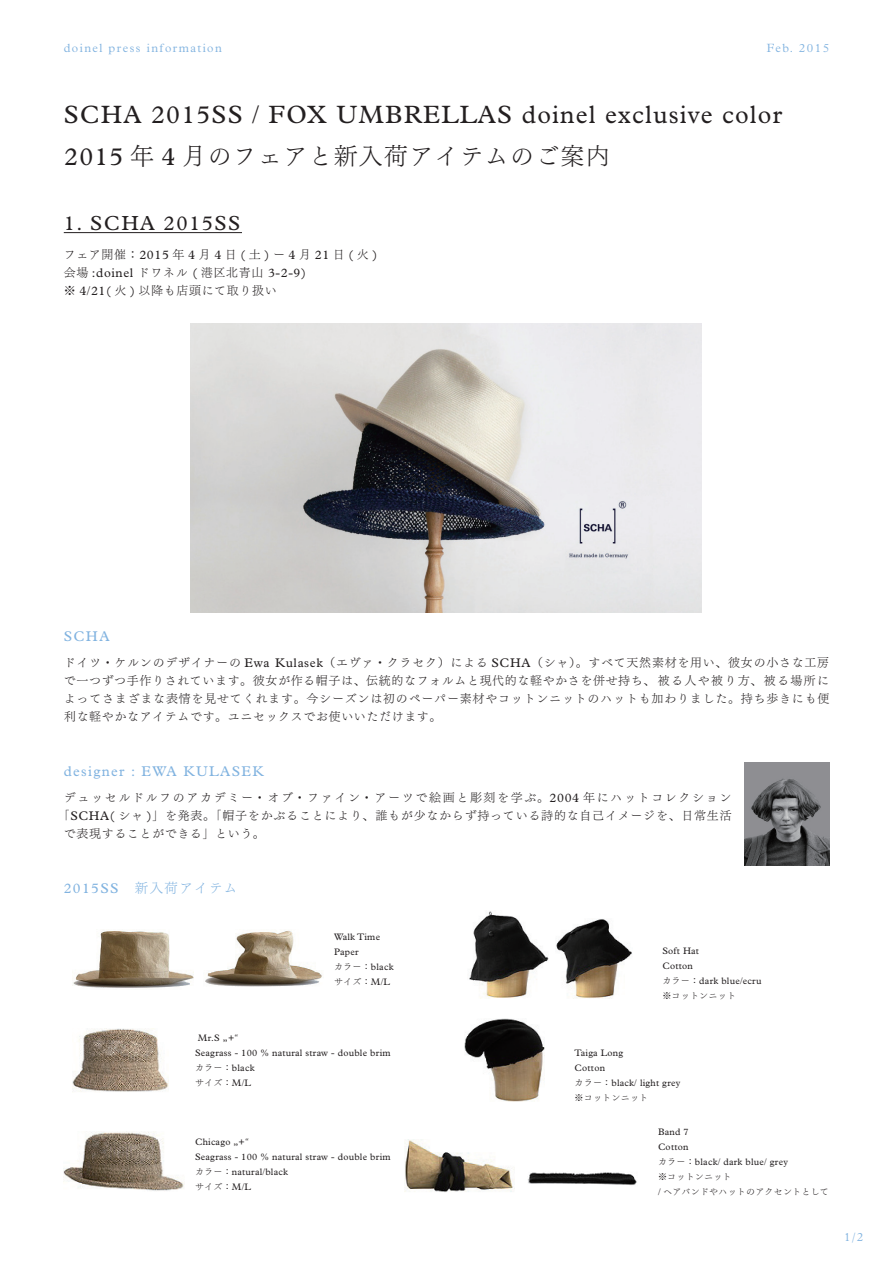
<style>
.page{position:relative;width:893px;height:1263px;background:#fff}
.page>*{position:absolute;margin:0;border:0;box-sizing:border-box;transform-origin:0 0}
.t1{font:25.2px "Plantin Std";letter-spacing:.05em;color:#231f20}
.t2{font:24px "Tsuku Min Pr 5 L";letter-spacing:.05em;color:#231f20}
.t3{font:20.4px "Plantin Std";letter-spacing:.07em;color:#231f20}
.t4{font:14.1px "Plantin Std";letter-spacing:.095em;color:#81b3e0}
.t5{font:13.5px "Tsuku Min Pr 5 L";letter-spacing:.1em;color:#81b3e0}
.t6{font:12.6px "Plantin Std";letter-spacing:.05em;color:#231f20}
.t7{font:12px/18px "Tsuku Min Pr 5 L";letter-spacing:.065em;color:#231f20}
.t8{font:12px "Tsuku Min Pr 5 L";letter-spacing:.135em;color:#231f20}
.t9{font:300 12px "Plantin Std";letter-spacing:.12em;color:#81b3e0}
.t10{font:9.45px/15px "Plantin Std";letter-spacing:.025em;color:#231f20}
.t11{font:9px/15px "Tsuku Min Pr 5 L";letter-spacing:.025em;color:#231f20}
.s1{font-family:"Plantin Std";font-size:25.2px}
.s2{font-family:"Plantin Std";font-size:12.6px}
.s3{font-family:"Tsuku Min Pr 5 L";font-size:12px}
.s4{font-family:"Tsuku Min Pr 5 L";font-size:9px}
.s5{font-family:"Plantin Std";font-size:9.45px}
</style>
<div class="page">
<img style="left:191px;top:323px;width:510px;height:289px">
<hr style="left:64px;top:232px;width:178px;height:1px;background:#231f20">
<img style="left:73px;top:931px;width:121px;height:57px">
<img style="left:205px;top:930px;width:117px;height:57px">
<img style="left:64px;top:1131px;width:120px;height:60px">
<img style="left:73px;top:1028px;width:95px;height:64px">
<img style="left:465px;top:1019px;width:80px;height:83px">
<img style="left:469px;top:911px;width:80px;height:87px">
<img style="left:556px;top:919px;width:76px;height:79px">
<img style="left:405px;top:1140px;width:109px;height:52px">
<img style="left:528px;top:1172px;width:109px;height:13px">
<img style="left:744px;top:762px;width:85px;height:103px">
<p class="t9" style="left:64px;top:42px;width:40px">doinel</p>
<p class="t9" style="left:147px;top:42px;width:77px">information</p>
<p class="t9" style="left:109px;top:42px;width:34px">press</p>
<p class="t9" style="left:767px;top:42px;width:28px">Feb.</p>
<p class="t9" style="left:799px;top:42px;width:32px">2015</p>
<h1 class="t1" style="left:64px;top:100px;width:720px">SCHA 2015SS / FOX UMBRELLAS doinel exclusive color</h1>
<h2 class="t2" style="left:64px;top:135px;width:547px"><span class="s1">2015</span> 年 <span class="s1">4</span> 月のフェアと新入荷アイテムのご案内</h2>
<h3 class="t3" style="left:64px;top:211px;width:178px">1. SCHA 2015SS</h3>
<p class="t7" style="left:64px;top:244px;width:315px">フェア開催：<span class="s2">2015</span> 年 <span class="s2">4</span> 月 <span class="s2">4</span> 日 <span class="s2">(</span> 土 <span class="s2">)</span> ー <span class="s2">4</span> 月 <span class="s2">21</span> 日 <span class="s2">(</span> 火 <span class="s2">(</span></p>
<p class="t6" style="left:64px;top:266px;width:244px"><span class="s3">会場</span> :doinel <span class="s3">ドワネル</span> ( <span class="s3">港区北青山</span> 3-2-9(</p>
<p class="t7" style="left:64px;top:280px;width:214px">※ <span class="s2">4/21(</span> 火 <span class="s2">)</span> 以降も店頭にて取り扱い</p>
<p class="t4" style="left:64px;top:628px;width:47px">SCHA</p>
<p class="t7" style="left:275px;top:652px;width:555px"><span class="s2">Kulasek</span>（エヴァ・クラセク）による <span class="s2">SCHA</span>（シャ）。すべて天然素材を用い、彼女の小さな工房</p>
<p class="t7" style="left:64px;top:652px;width:767px">ドイツ・ケルンのデザイナーの <span class="s2">Ewa<br></span>で一つずつ手作りされています。彼女が作る帽子は、伝統的なフォルムと現代的な軽やかさを併せ持ち、被る人や被り方、被る場所によってさまざまな表情を見せてくれます。今シーズンは初のペーパー素材やコットンニットのハットも加わりました。持ち歩きにも便利な軽やかなアイテムです。ユニセックスでお使いいただけます。</p>
<p class="t4" style="left:64px;top:763px;width:62px">designer</p>
<p class="t8" style="left:64px;top:787px;width:669px">デュッセルドルフのアカデミー・オブ・ファイン・アーツで絵画と彫刻を学ぶ。<span class="s2">2004</span>年にハットコレクション</p>
<p class="t7" style="left:58px;top:805px;width:675px">「<span class="s2">SCHA(</span> シャ <span class="s2">)</span>」を発表。「帽子をかぶることにより、誰もが少なからず持っている詩的な自己イメージを、日常生活</p>
<p class="t7" style="left:64px;top:823px;width:203px">で表現することができる」という。</p>
<p class="t4" style="left:183px;top:763px;width:82px">KULASEK</p>
<p class="t4" style="left:131px;top:763px;width:47px">: EWA</p>
<p class="t4" style="left:64px;top:880px;width:56px">2015SS</p>
<p class="t5" style="left:135px;top:876px;width:104px">新入荷アイテム</p>
<p class="t10" style="left:334px;top:929px;width:61px">Walk Time<br>Paper<br><span class="s4">カラー：</span>black</p>
<p class="t11" style="left:334px;top:973px;width:57px">サイズ： <span class="s5">M L/</span></p>
<p class="t10" style="left:195px;top:1030px;width:197px;text-indent:3px">M r S. +„ <span class="s4">”<br></span>Seagrass - 100 % natural straw - double brim<span class="s4">カラー：</span>black</p>
<p class="t11" style="left:195px;top:1074px;width:57px">サイズ： <span class="s5">M L/</span></p>
<p class="t10" style="left:195px;top:1134px;width:197px">Chicago +„ <span class="s4">”<br></span>Seagrass - 100 % natural straw - double brim<span class="s4">カラー：</span>natural/black</p>
<p class="t11" style="left:195px;top:1178px;width:57px">サイズ： <span class="s5">M L/</span></p>
<p class="t10" style="left:662px;top:943px;width:101px">Soft Hat<br>Cotton<br><span class="s4">カラー：</span>dark blue/ecru</p>
<p class="t11" style="left:662px;top:987px;width:75px">※コットンニット</p>
<p class="t10" style="left:575px;top:1045px;width:107px">Taiga Long<br>Cotton<br><span class="s4">カラー：</span>black/ light grey</p>
<p class="t11" style="left:575px;top:1089px;width:75px">※コットンニット</p>
<p class="t10" style="left:658px;top:1124px;width:131px">Band 7<br>Cotton<br><span class="s4">カラー：</span>black/ dark blue/ grey</p>
<p class="t11" style="left:658px;top:1168px;width:172px">※コットンニット<br><span class="s5">/</span> ヘアバンドやハットのアクセントとして</p>
<p class="t9" style="left:844px;top:1230px;width:21px">1/2</p>
</div>
